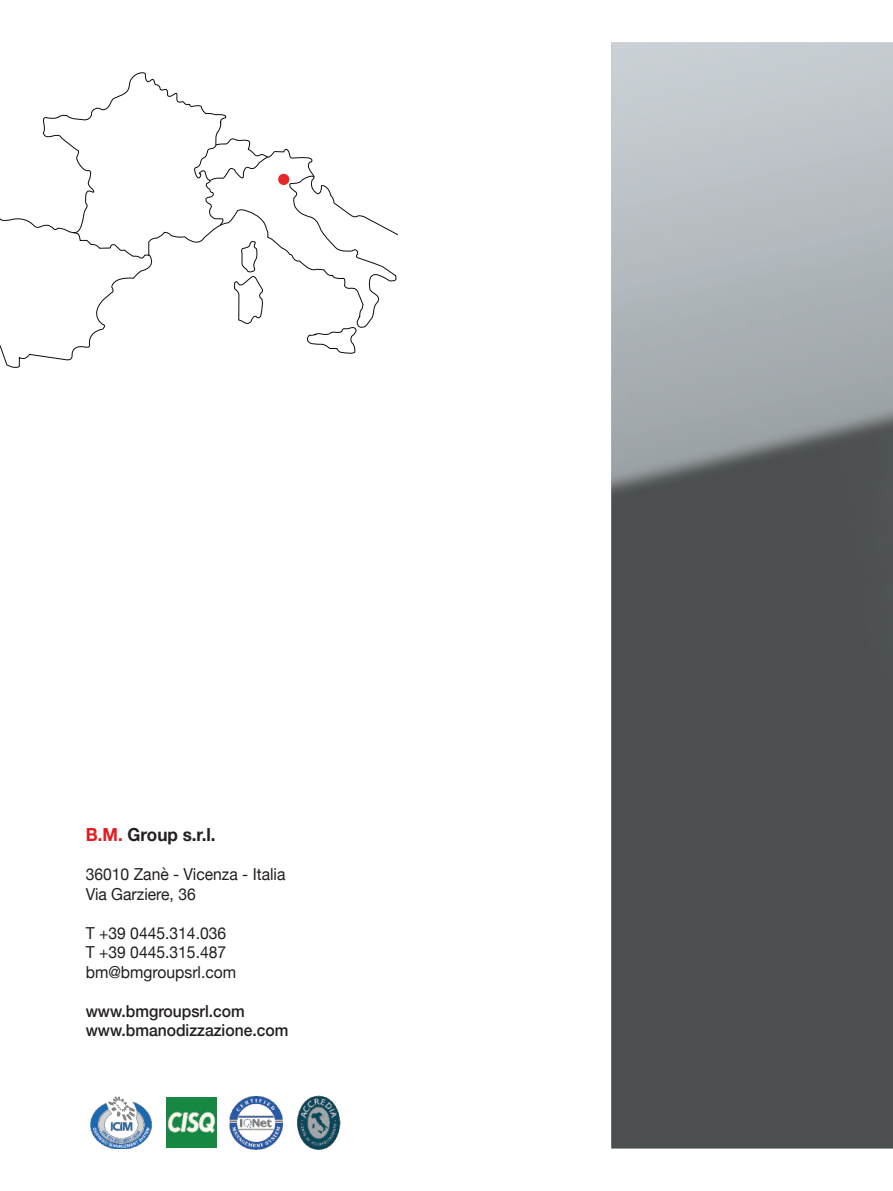
<style>
.page{position:relative;width:893px;height:1191px;background:#fff}
.page>*{position:absolute;margin:0;border:0;box-sizing:border-box;transform-origin:0 0}
.t1{font:700 18px "Helvetica Neue";color:#231f20;scale:.95 1}
.t2{font:16.5px/19.5px "Helvetica Neue";color:#231f20;scale:.95 1}
.t3{font:500 16.5px/19.5px "Helvetica Neue";color:#231f20;scale:.95 1}
.s1{color:#e21a21}
</style>
<div class="page">
<svg style="left:611px;top:43px;width:282px;height:1105px;background:#727678"></svg>
<svg style="left:0;top:73px;width:398px;height:295px"></svg>
<img style="left:166px;top:1097px;width:50px;height:51px">
<img style="left:230px;top:1096px;width:53px;height:53px">
<img style="left:90px;top:1096px;width:62px;height:52px">
<img style="left:297px;top:1095px;width:44px;height:55px">
<p class="t1" style="left:86px;top:823px;width:138px"><span class="s1">B.M.</span> Group s.r.l.</p>
<p class="t2" style="left:86px;top:864px;width:212px">36010 Zanè - Vicenza - Italia<br>Via Garziere, 36</p>
<p class="t2" style="left:86px;top:922px;width:160px">T +39 0445.314.036<br>T +39 0445.315.487 bm@bmgroupsrl.com</p>
<p class="t3" style="left:86px;top:1000px;width:215px">www.bmgroupsrl.com www.bmanodizzazione.com</p>
</div>
